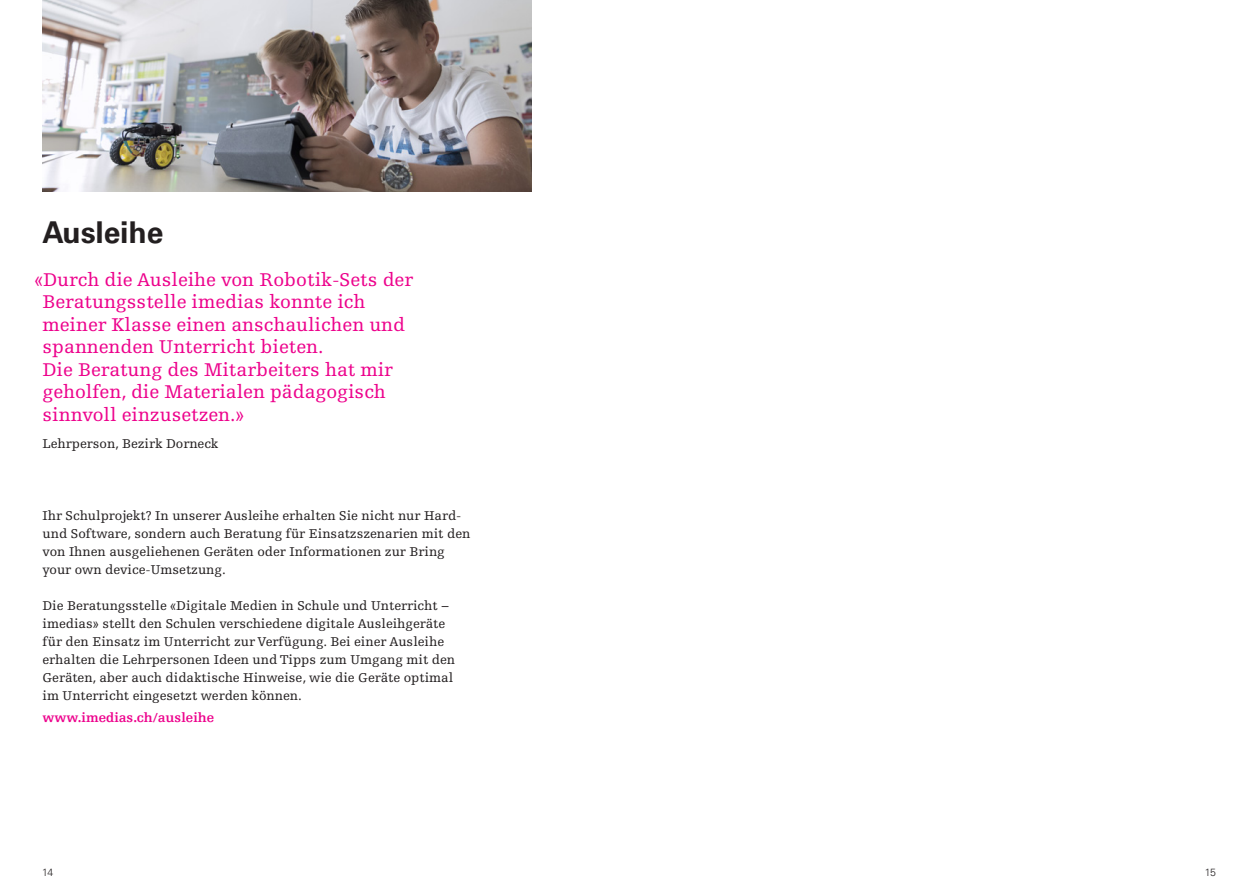
<style>
.page{position:relative;width:1259px;height:893px;background:#fff}
.page>*{position:absolute;margin:0;border:0;box-sizing:border-box;transform-origin:0 0}
.t1{font:700 30px "Univers LT Std";letter-spacing:-.005em;color:#231f20}
.t2{font:19.5px/22.5px "Egyptienne FLT Std";color:#ed028c}
.t3{font:13.5px/18px "Egyptienne FLT Std";color:#231f20}
.t4{font:700 13.5px "Egyptienne FLT Std";color:#ed028c}
.t5{font:300 10.5px "Univers LT Std";color:#231f20}
</style>
<div class="page">
<img style="left:43px;top:0;width:488px;height:191px">
<h1 class="t1" style="left:43px;top:215px;width:122px">Ausleihe</h1>
<p class="t2" style="left:43px;top:269px;width:372px;text-indent:-8px">«Durch die Ausleihe von Robotik-Sets der Beratungsstelle imedias konnte ich meiner Klasse einen anschaulichen und spannenden Unterricht bieten.<br>Die Beratung des Mitarbeiters hat mir geholfen, die Materialen pädagogisch sinnvoll einzusetzen.»</p>
<p class="t3" style="left:43px;top:435px;width:177px">Lehrperson, Bezirk Dorneck</p>
<p class="t3" style="left:43px;top:507px;width:429px">Ihr Schulprojekt? In unserer Ausleihe erhalten Sie nicht nur Hard&shy;und Software, sondern auch Beratung für Einsatzszenarien mit den von Ihnen ausgeliehenen Geräten oder Informationen zur Bring your own device-Umsetzung.</p>
<p class="t3" style="left:43px;top:597px;width:414px">Die Beratungsstelle «Digitale Medien in Schule und Unterricht − imedias» stellt den Schulen verschiedene digitale Ausleihgeräte für den Einsatz im Unterricht zur Verfügung. Bei einer Ausleihe erhalten die Lehrpersonen Ideen und Tipps zum Umgang mit den Geräten, aber auch didaktische Hinweise, wie die Geräte optimal im Unterricht eingesetzt werden können.</p>
<p class="t4" style="left:43px;top:711px;width:173px">www.imedias.ch/ausleihe</p>
<p class="t5" style="left:42px;top:865px;width:13px">14</p>
<p class="t5" style="left:1204px;top:865px;width:13px">15</p>
</div>
